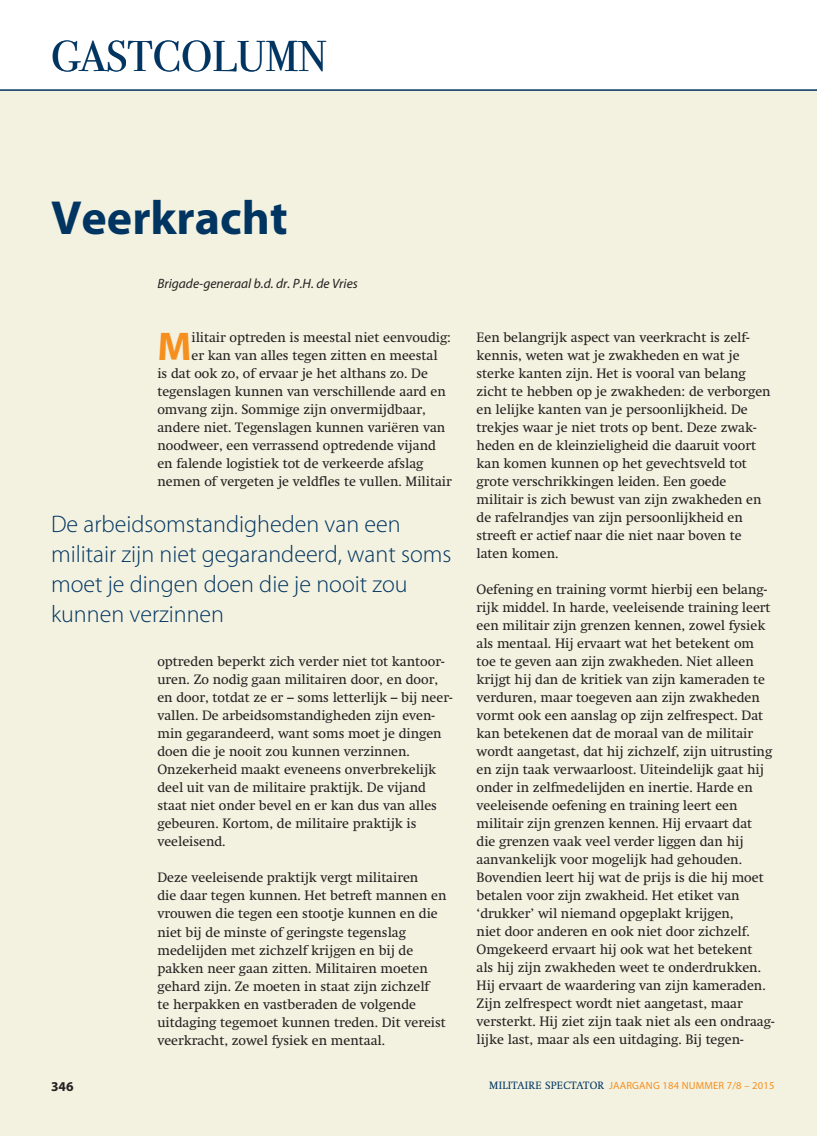
<style>
.page{position:relative;width:817px;height:1136px;background:#fff}
.page>*{position:absolute;margin:0;border:0;box-sizing:border-box;transform-origin:0 0}
.t1{font:700 48px "Myriad Pro";color:#003562}
.t2{font:45px "Bodoni Seventytwo EF";color:#003562}
.t3{font:700 40.2px "Myriad Pro";color:#f68f1e}
.t4{font:300 24px/30px "Myriad Pro";color:#003562}
.t5{font:13.5px/18px "Swift";color:#231f20}
.t6{font:italic 13.5px "Myriad Pro";color:#231f20}
.t7{font:700 13.5px "Myriad Pro";color:#231f20}
.t8{font:10.5px "Myriad Pro";letter-spacing:.02em;color:#f68f1e}
.s1{font-family:"Swift";color:#003562}
</style>
<div class="page">
<div style="left:0;top:89px;width:816px;height:1046px;background:#f3f1df"></div>
<hr style="left:0;top:89px;width:816px;height:2px;background:#003562">
<h2 class="t2" style="left:51px;top:31px;width:277px">GASTCOLUMN</h2>
<h1 class="t1" style="left:51px;top:191px;width:238px">Veerkracht</h1>
<p class="t6" style="left:157px;top:276px;width:202px">Brigade-generaal b.d. dr. P.H. de Vries</p>
<h3 class="t3" style="left:157px;top:324px;width:36px">M</h3>
<p class="t5" style="left:191px;top:328px;width:261px">ilitair optreden is meestal niet eenvoudig:</p>
<p class="t5" style="left:191px;top:346px;width:247px">er kan van alles tegen zitten en meestal</p>
<p class="t5" style="left:157px;top:364px;width:272px">is dat ook zo, of ervaar je het althans zo. De</p>
<p class="t5" style="left:157px;top:382px;width:290px">tegenslagen kunnen van verschillende aard en</p>
<p class="t5" style="left:157px;top:400px;width:270px">omvang zijn. Sommige zijn onvermijdbaar,</p>
<p class="t5" style="left:157px;top:418px;width:289px">andere niet. Tegenslagen kunnen variëren van</p>
<p class="t5" style="left:157px;top:436px;width:280px">noodweer, een verrassend optredende vijand</p>
<p class="t5" style="left:157px;top:454px;width:267px">en falende logistiek tot de verkeerde afslag</p>
<p class="t5" style="left:157px;top:472px;width:296px">nemen of vergeten je veldfles te vullen. Militair</p>
<h3 class="t4" style="left:51px;top:509px;width:402px">De arbeidsomstandigheden van een militair zijn niet gegarandeerd, want soms moet je dingen doen die je nooit zou kunnen verzinnen</h3>
<p class="t5" style="left:157px;top:652px;width:296px">optreden beperkt zich verder niet tot kantoor&shy;uren. Zo nodig gaan militairen door, en door, en door, totdat ze er – soms letterlijk – bij neer&shy;vallen. De arbeidsomstandigheden zijn even&shy;min gegarandeerd, want soms moet je dingen doen die je nooit zou kunnen verzinnen.<br>Onzekerheid maakt eveneens onverbrekelijk deel uit van de militaire praktijk. De vijand staat niet onder bevel en er kan dus van alles gebeuren. Kortom, de militaire praktijk is veeleisend.</p>
<p class="t5" style="left:157px;top:868px;width:290px">Deze veeleisende praktijk vergt militairen<br>die daar tegen kunnen. Het betreft mannen en vrouwen die tegen een stootje kunnen en die niet bij de minste of geringste tegenslag medelijden met zichzelf krijgen en bij de pakken neer gaan zitten. Militairen moeten gehard zijn. Ze moeten in staat zijn zichzelf<br>te herpakken en vastberaden de volgende uitdaging tegemoet kunnen treden. Dit vereist veerkracht, zowel fysiek en mentaal.</p>
<p class="t5" style="left:476px;top:328px;width:295px">Een belangrijk aspect van veerkracht is zelf&shy;kennis, weten wat je zwakheden en wat je sterke kanten zijn. Het is vooral van belang zicht te hebben op je zwakheden: de verborgen en lelijke kanten van je persoonlijkheid. De trekjes waar je niet trots op bent. Deze zwak&shy;heden en de kleinzieligheid die daaruit voort kan komen kunnen op het gevechtsveld tot grote verschrikkingen leiden. Een goede militair is zich bewust van zijn zwakheden en de rafelrandjes van zijn persoonlijkheid en streeft er actief naar die niet naar boven te laten komen.</p>
<p class="t5" style="left:476px;top:580px;width:299px">Oefening en training vormt hierbij een belang&shy;rijk middel. In harde, veeleisende training leert een militair zijn grenzen kennen, zowel fysiek als mentaal. Hij ervaart wat het betekent om toe te geven aan zijn zwakheden. Niet alleen krijgt hij dan de kritiek van zijn kameraden te verduren, maar toegeven aan zijn zwakheden vormt ook een aanslag op zijn zelfrespect. Dat kan betekenen dat de moraal van de militair wordt aangetast, dat hij zichzelf, zijn uitrusting en zijn taak verwaarloost. Uiteindelijk gaat hij onder in zelfmedelijden en inertie. Harde en veeleisende oefening en training leert een militair zijn grenzen kennen. Hij ervaart dat die grenzen vaak veel verder liggen dan hij aanvankelijk voor mogelijk had gehouden.<br>Bovendien leert hij wat de prijs is die hij moet betalen voor zijn zwakheid. Het etiket van ‘drukker’ wil niemand opgeplakt krijgen,<br>niet door anderen en ook niet door zichzelf.<br>Omgekeerd ervaart hij ook wat het betekent<br>als hij zijn zwakheden weet te onderdrukken.<br>Hij ervaart de waardering van zijn kameraden.<br>Zijn zelfrespect wordt niet aangetast, maar versterkt. Hij ziet zijn taak niet als een ondraag&shy;lijke last, maar als een uitdaging. Bij tegen-</p>
<p class="t7" style="left:51px;top:1078px;width:24px">346</p>
<p class="t8" style="left:489px;top:1079px;width:287px"><span class="s1">MILITAIRE SPECTATOR</span> JAARGANG 184 NUMMER 7/8 – 2015</p>
</div>
